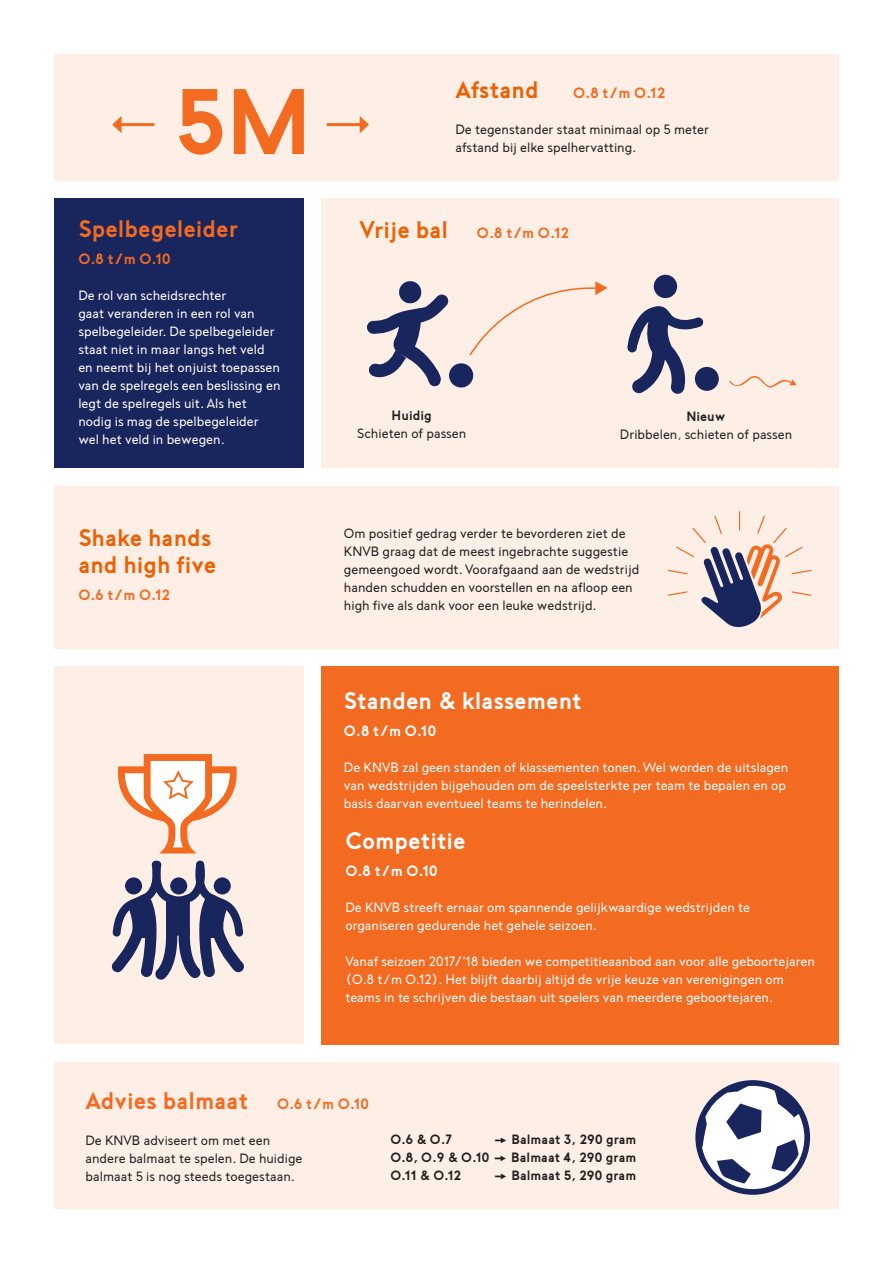
<style>
.page{position:relative;width:893px;height:1263px;background:#fff}
.page>*{position:absolute;margin:0;border:0;box-sizing:border-box;transform-origin:0 0}
.t1{font:700 24px "Baronvon Wesseling";color:#f36a21}
.t2{font:700 24px "Baronvon Wesseling";color:#fff}
.t3{font:700 24px/27px "Baronvon Wesseling";color:#eb6105}
.t4{font:700 15px "Baronvon Wesseling";color:#f36a21}
.t5{font:700 15px "Baronvon Wesseling";color:#fff}
.t6{font:13.5px/18px "Baronvon Wesseling";color:#fff}
.t7{font:13.5px/18px "Baronvon Wesseling";color:#231f20}
.t8{font:700 13.5px "Baronvon Wesseling";color:#231f20}
.s1{font-size:24px;color:#eb6105}
.s2{font-size:15px}
</style>
<div class="page">
<div style="left:54px;top:1062px;width:785px;height:147px;background:#fdefe6"></div>
<div style="left:54px;top:199px;width:250px;height:269px;background:#19265d"></div>
<div style="left:54px;top:486px;width:785px;height:162px;background:#fdefe6"></div>
<div style="left:322px;top:199px;width:517px;height:269px;background:#fdefe6"></div>
<div style="left:54px;top:666px;width:250px;height:377px;background:#fdefe6"></div>
<div style="left:322px;top:666px;width:517px;height:378px;background:#f36a21"></div>
<svg style="left:627px;top:306px;width:77px;height:88px"></svg>
<svg style="left:653px;top:274px;width:24px;height:24px"></svg>
<div style="left:695px;top:367px;width:24px;height:24px;background:#19265d;border-radius:50%"></div>
<svg style="left:729px;top:376px;width:67px;height:12px"></svg>
<div style="left:449px;top:363px;width:24px;height:24px;background:#19265d;border-radius:50%"></div>
<svg style="left:367px;top:281px;width:82px;height:106px"></svg>
<svg style="left:469px;top:281px;width:138px;height:75px"></svg>
<div style="left:54px;top:54px;width:785px;height:126px;background:#fdefe6"></div>
<svg style="left:179px;top:89px;width:125px;height:66px"></svg>
<hr style="left:327px;top:123px;width:35px;height:3px;background:#f36a21">
<svg style="left:360px;top:116px;width:9px;height:17px"></svg>
<hr style="left:119px;top:123px;width:35px;height:3px;background:#f36a21">
<svg style="left:112px;top:116px;width:10px;height:17px"></svg>
<svg style="left:111px;top:860px;width:133px;height:120px"></svg>
<svg style="left:117px;top:754px;width:120px;height:99px"></svg>
<div style="left:695px;top:1080px;width:115px;height:115px;background:#19265d;border-radius:50%"></div>
<svg style="left:702px;top:1086px;width:102px;height:103px"></svg>
<svg style="left:667px;top:511px;width:145px;height:116px"></svg>
<p class="t1" style="left:78px;top:215px;width:161px">Spelbegeleider</p>
<p class="t4" style="left:78px;top:250px;width:94px">O.8 t/m O.10</p>
<p class="t6" style="left:78px;top:286px;width:204px">De rol van scheidsrechter<br>gaat veranderen in een rol van spelbegeleider. De spelbegeleider staat niet in maar langs het veld en neemt bij het onjuist toepassen van de spelregels een beslissing en</p>
<p class="t6" style="left:78px;top:394px;width:182px">legt de spelregels uit. Als het nodig is mag de spelbegeleider wel het veld in bewegen.</p>
<p class="t3" style="left:78px;top:524px;width:140px">Shake hands and high five</p>
<p class="t4" style="left:78px;top:586px;width:93px">O.6 t/m O.12</p>
<p class="t3" style="left:455px;top:76px;width:85px">Afstand</p>
<p class="t4" style="left:573px;top:84px;width:94px">O.8 t/m O.12</p>
<p class="t7" style="left:455px;top:120px;width:255px">De tegenstander staat minimaal op 5 meter afstand bij elke spelhervatting.</p>
<p class="t4" style="left:359px;top:225px;width:211px"><span class="s1">Vrije bal</span> O.8 t/m O.12</p>
<p class="t8" style="left:392px;top:407px;width:42px">Huidig</p>
<p class="t7" style="left:357px;top:424px;width:111px">Schieten of passen</p>
<p class="t8" style="left:686px;top:409px;width:41px">Nieuw</p>
<p class="t7" style="left:620px;top:425px;width:174px">Dribbelen, schieten of passen</p>
<p class="t7" style="left:344px;top:525px;width:297px">Om positief gedrag verder te bevorderen ziet de KNVB graag dat de meest ingebrachte suggestie gemeengoed wordt. Voorafgaand aan de wedstrijd handen schudden en voorstellen en na afloop een high five als dank voor een leuke wedstrijd.</p>
<p class="t2" style="left:344px;top:687px;width:239px">Standen &amp; klassement</p>
<p class="t5" style="left:344px;top:722px;width:94px">O.8 t/m O.10</p>
<p class="t6" style="left:344px;top:758px;width:446px">De KNVB zal geen standen of klassementen tonen. Wel worden de uitslagen van wedstrijden bijgehouden om de speelsterkte per team te bepalen en op basis daarvan eventueel teams te herindelen.</p>
<p class="t2" style="left:345px;top:827px;width:122px">Competitie</p>
<p class="t5" style="left:345px;top:862px;width:94px">O.8 t/m O.10</p>
<p class="t6" style="left:345px;top:898px;width:406px">De KNVB streeft ernaar om spannende gelijkwaardige wedstrijden te</p>
<p class="t6" style="left:345px;top:916px;width:253px">organiseren gedurende het gehele seizoen.</p>
<p class="t6" style="left:345px;top:952px;width:471px">Vanaf seizoen 2017/’18 bieden we competitieaanbod aan voor alle geboortejaren (O.8 t/m O.12). Het blijft daarbij altijd de vrije keuze van verenigingen om teams in te schrijven die bestaan uit spelers van meerdere geboortejaren.</p>
<p class="t1" style="left:86px;top:1087px;width:285px">Advies balmaat <span class="s2">O.6 t/m O.10</span></p>
<p class="t7" style="left:86px;top:1132px;width:219px">De KNVB adviseert om met een andere balmaat te spelen. De huidige</p>
<p class="t7" style="left:86px;top:1168px;width:211px">balmaat 5 is nog steeds toegestaan.</p>
<p class="t8" style="left:390px;top:1132px;width:63px">O.6 &amp; O.7</p>
<p class="t8" style="left:493px;top:1132px;width:145px">--&gt; Balmaat 3, 290 gram</p>
<p class="t8" style="left:390px;top:1150px;width:247px">O.8, O.9 &amp; O.10 --&gt; Balmaat 4, 290 gram</p>
<p class="t8" style="left:390px;top:1168px;width:73px">O.11 &amp; O.12</p>
<p class="t8" style="left:493px;top:1168px;width:145px">--&gt; Balmaat 5, 290 gram</p>
</div>
